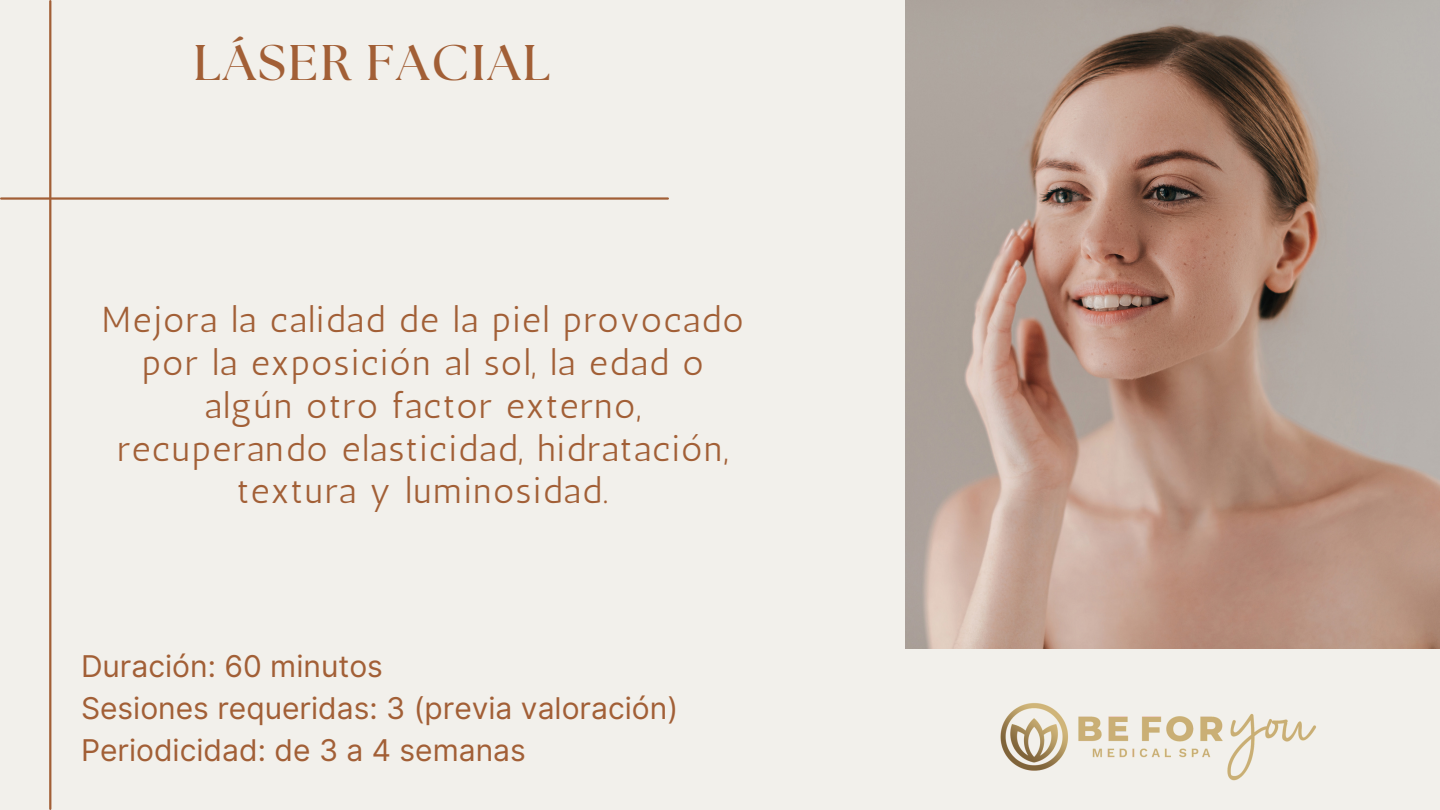
<style>
.page{position:relative;width:1440px;height:810px;background:#f2f0eb}
.page>*{position:absolute;margin:0;border:0;box-sizing:border-box;transform-origin:0 0}
.t1{font:700 50px "The Seasons";letter-spacing:.05em;color:#a25f36}
.t2{font:36px/42.8px "Antic";letter-spacing:.05em;color:#a25f36;text-align:center}
.t3{font:30px/42px "Inter";color:#a25f36}
</style>
<div class="page">
<hr style="left:1px;top:197px;width:667px;height:3px;background:#a25f36">
<hr style="left:49px;top:1px;width:2px;height:808px;background:#a25f36">
<img style="left:905px;top:0;width:535px;height:648px">
<img style="left:986px;top:615px;width:373px;height:166px">
<h1 class="t1" style="left:193px;top:40px;width:358px">LÁSER FACIAL</h1>
<p class="t2" style="left:102px;top:299px;width:643px">Mejora la calidad de la piel provocado por la exposición al sol, la edad o algún otro factor externo, recuperando elasticidad, hidratación, textura y luminosidad.</p>
<p class="t3" style="left:81px;top:645px;width:599px">Duración: 60 minutos<br>Sesiones requeridas: 3 (previa valoración)<br>Periodicidad: de 3 a 4 semanas</p>
</div>
